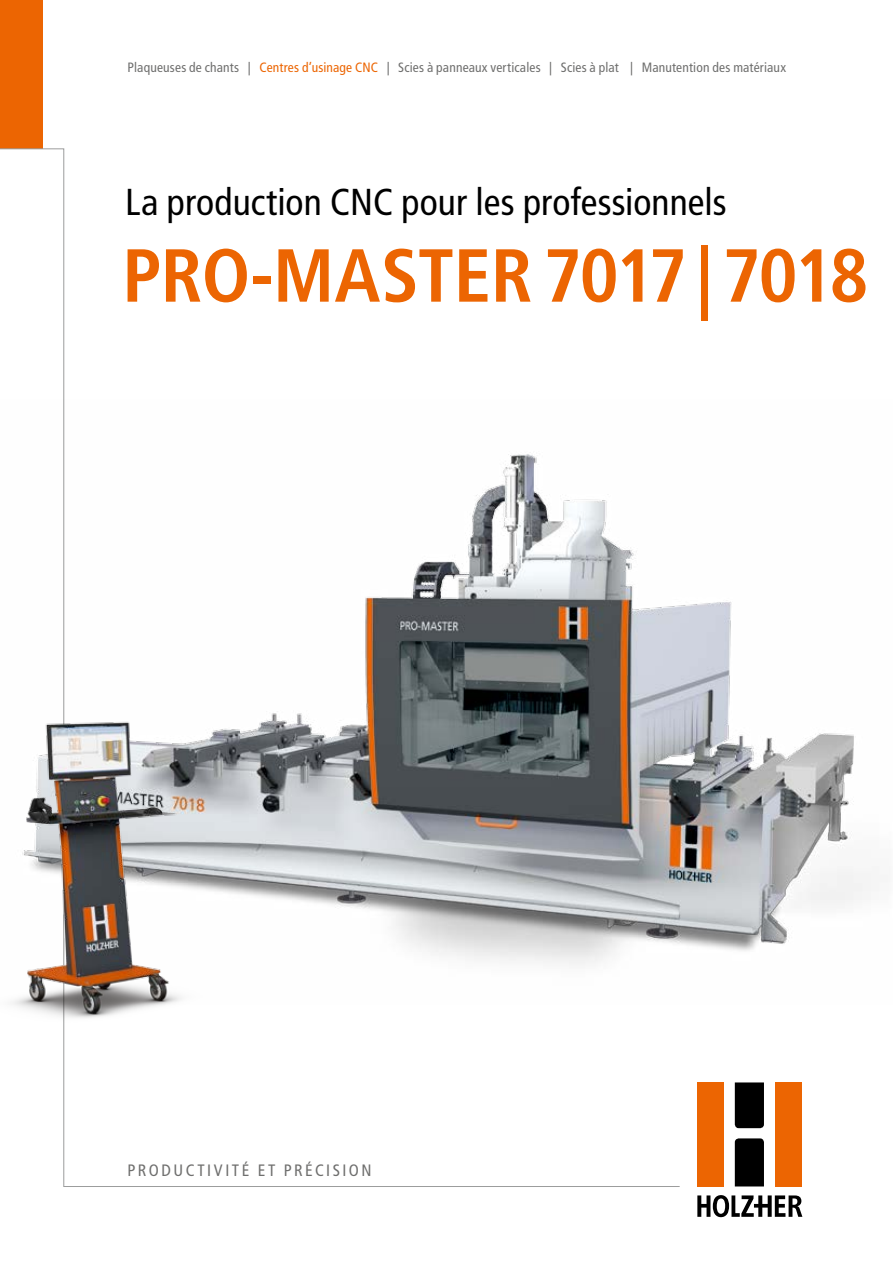
<style>
.page{position:relative;width:893px;height:1263px;background:#fff}
.page>*{position:absolute;margin:0;border:0;box-sizing:border-box;transform-origin:0 0}
.t1{font:700 condensed 75px "Frutiger";letter-spacing:-.01em;color:#ec6502}
.t2{font:condensed 37.5px "Frutiger";color:#000}
.t3{font:condensed 16.5px "Frutiger";letter-spacing:.15em;color:#6f6f6e}
.t4{font:condensed 13.5px "Frutiger";letter-spacing:.01em;color:#6f6f6e}
.s1{color:#ec6502}
</style>
<div class="page">
<div style="left:0;top:0;width:43px;height:149px;background:#ec6502"></div>
<div style="left:697px;top:1082px;width:26px;height:104px;background:#ec6502"></div>
<div style="left:775px;top:1082px;width:26px;height:104px;background:#ec6502"></div>
<svg style="left:735px;top:1082px;width:29px;height:46px"></svg>
<svg style="left:735px;top:1138px;width:29px;height:48px"></svg>
<svg style="left:697px;top:1195px;width:105px;height:22px"></svg>
<svg style="left:0;top:148px;width:65px;height:251px"></svg>
<svg style="left:63px;top:1030px;width:617px;height:157px"></svg>
<img style="left:63px;top:399px;width:808px;height:566px">
<img style="left:12px;top:714px;width:366px;height:316px">
<p class="t4" style="left:128px;top:60px;width:660px">Plaqueuses de chants | <span class="s1">Centres d’usinage CNC</span> | Scies à panneaux verticales | Scies à plat | Manutention des matériaux</p>
<h2 class="t2" style="left:125px;top:180px;width:603px">La production CNC pour les professionnels</h2>
<h1 class="t1" style="left:122px;top:231px;width:747px">PRO-MASTER 7017 | 7018</h1>
<p class="t3" style="left:128px;top:1161px;width:246px">PRODUCTIVITÉ ET PRÉCISION</p>
</div>
